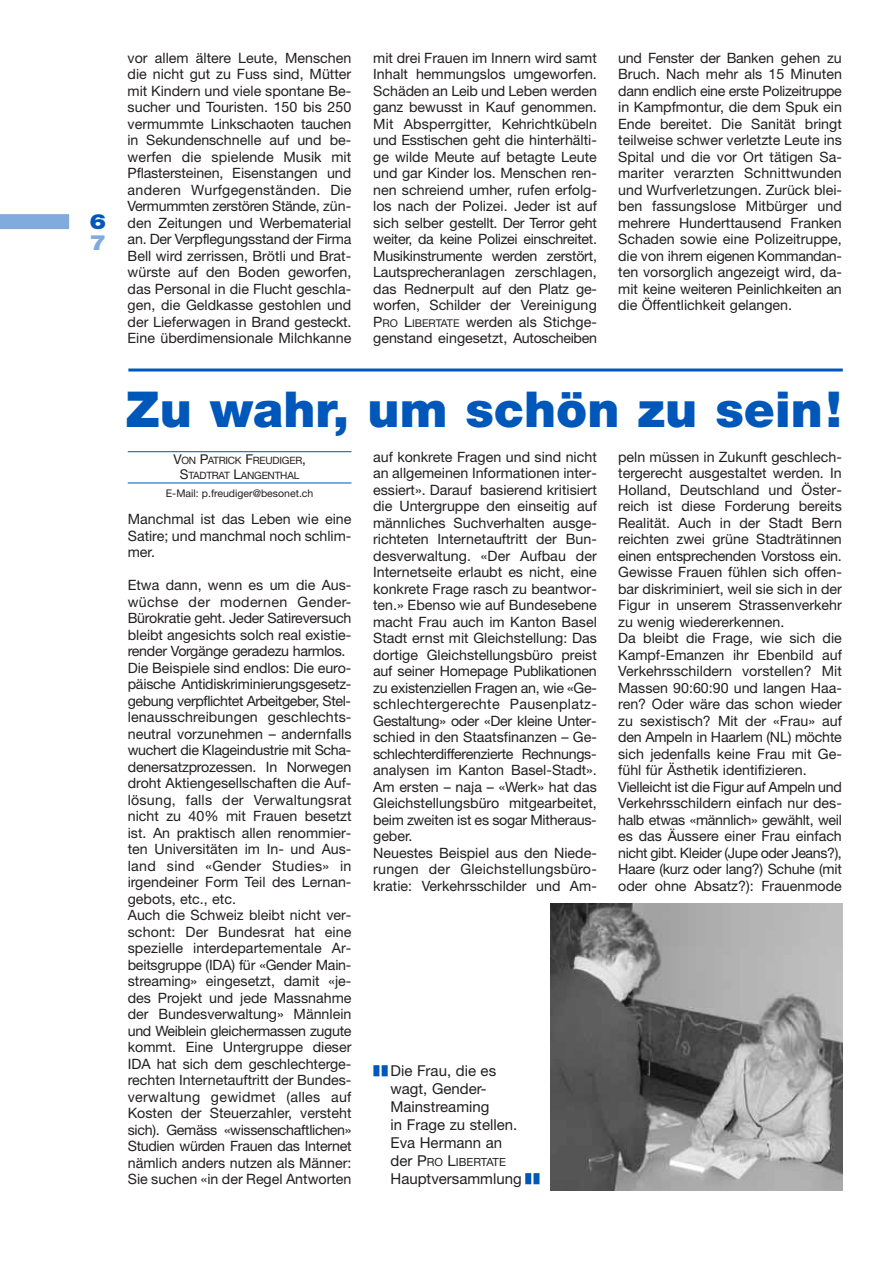
<style>
.page{position:relative;width:893px;height:1263px;background:#fff}
.page>*{position:absolute;margin:0;border:0;box-sizing:border-box;transform-origin:0 0}
.t1{font:900 49.5px "Helvetica Neue";color:#0057ba}
.t2{font:900 21px "Helvetica Neue";color:#0057ba;scale:1.2 1}
.t3{font:900 21px "Helvetica Neue";color:#80abdc;scale:1.2 1}
.t4{font:15px/18px "Helvetica Neue";color:#231f20}
.t5{font:14.25px/16.5px "Helvetica Neue";color:#231f20;text-align:justify}
.t6{font:11.25px "Helvetica Neue";color:#231f20}
.t7{font:10.5px "Helvetica Neue";color:#231f20}
.t8{font:10.2px/15px "Helvetica Neue";letter-spacing:-.02em;color:#231f20;text-align:center}
.s1{font-size:10.65px}
.s2{font-size:13.5px}
.s3{font-size:15px}
</style>
<div class="page">
<div style="left:1px;top:214px;width:68px;height:15px;background:#80abdc"></div>
<hr style="left:128px;top:451px;width:223px;height:1px;background:#0057ba">
<hr style="left:128px;top:483px;width:223px;height:1px;background:#0057ba">
<div style="left:382px;top:1065px;width:6px;height:11px;background:#0057ba"></div>
<div style="left:373px;top:1065px;width:6px;height:11px;background:#0057ba"></div>
<div style="left:533px;top:1173px;width:6px;height:11px;background:#0057ba"></div>
<div style="left:525px;top:1173px;width:6px;height:11px;background:#0057ba"></div>
<hr style="left:128px;top:368px;width:715px;height:3px;background:#0057ba">
<img style="left:550px;top:904px;width:292px;height:287px">
<h2 class="t2" style="left:90px;top:214px;width:16px">6</h2>
<h2 class="t3" style="left:90px;top:235px;width:16px">7</h2>
<p class="t5" style="left:128px;top:51px;width:225px">vor allem ältere Leute, Menschen die nicht gut zu Fuss sind, Mütter mit Kindern und viele spontane Be&shy;sucher und Touristen. 150 bis 250 vermummte Linkschaoten tauchen in Sekundenschnelle auf und be&shy;werfen die spielende Musik mit Pflastersteinen, Eisenstangen und anderen Wurfgegenständen. Die Vermummten zerstören Stände, zün&shy;den Zeitungen und Werbematerial an. Der Verpflegungsstand der Firma Bell wird zerrissen, Brötli und Brat&shy;würste auf den Boden geworfen, das Personal in die Flucht geschla&shy;gen, die Geldkasse gestohlen und der Lieferwagen in Brand gesteckt.<br>Eine überdimensionale Milchkanne</p>
<p class="t5" style="left:373px;top:51px;width:225px">mit drei Frauen im Innern wird samt Inhalt hemmungslos umgeworfen.<br>Schäden an Leib und Leben werden ganz bewusst in Kauf genommen.<br>Mit Absperrgitter, Kehrichtkübeln und Esstischen geht die hinterhälti&shy;ge wilde Meute auf betagte Leute und gar Kinder los. Menschen ren&shy;nen schreiend umher, rufen erfolg&shy;los nach der Polizei. Jeder ist auf sich selber gestellt. Der Terror geht weiter, da keine Polizei einschreitet.<br>Musikinstrumente werden zerstört, Lautsprecheranlagen zerschlagen, das Rednerpult auf den Platz ge&shy;worfen, Schilder der Vereinigung P<span class="s1">RO</span> L<span class="s1">IBERTATE</span> werden als Stichge&shy;genstand eingesetzt, Autoscheiben</p>
<p class="t5" style="left:618px;top:51px;width:225px">und Fenster der Banken gehen zu Bruch. Nach mehr als 15 Minuten dann endlich eine erste Polizeitruppe in Kampfmontur, die dem Spuk ein Ende bereitet. Die Sanität bringt teilweise schwer verletzte Leute ins Spital und die vor Ort tätigen Sa&shy;mariter verarzten Schnittwunden und Wurfverletzungen. Zurück blei&shy;ben fassungslose Mitbürger und mehrere Hunderttausend Franken Schaden sowie eine Polizeitruppe, die von ihrem eigenen Kommandan&shy;ten vorsorglich angezeigt wird, da&shy;mit keine weiteren Peinlichkeiten an die Öffentlichkeit gelangen.</p>
<h1 class="t1" style="left:126px;top:391px;width:717px">Zu wahr, um schön zu sein!</h1>
<p class="t8" style="left:173px;top:454px;width:134px"><span class="s2">V</span>ON <span class="s2">P</span>ATRICK <span class="s2">F</span>REUDIGER<span class="s2">,<br>S</span>TADTRAT <span class="s2">L</span>ANGENTHAL</p>
<p class="t7" style="left:166px;top:490px;width:149px">E-Mail: p.freudiger@besonet.ch</p>
<p class="t5" style="left:128px;top:512px;width:225px">Manchmal ist das Leben wie eine Satire; und manchmal noch schlim&shy;mer.</p>
<p class="t5" style="left:128px;top:578px;width:225px;text-align:left">Etwa dann, wenn es um die Aus&shy;wüchse der modernen Gender-Bürokratie geht. Jeder Satireversuch bleibt angesichts solch real existie&shy;render Vorgänge geradezu harmlos.<br>Die Beispiele sind endlos: Die euro&shy;päische Antidiskriminierungsgesetz&shy;gebung verpflichtet Arbeitgeber, Stel&shy;lenausschreibungen geschlechts&shy;neutral vorzunehmen – andernfalls wuchert die Klageindustrie mit Scha&shy;denersatzprozessen. In Norwegen droht Aktiengesellschaften die Auf&shy;lösung, falls der Verwaltungsrat nicht zu 40% mit Frauen besetzt ist. An praktisch allen renommier&shy;ten Universitäten im In- und Aus&shy;land sind «Gender Studies» in irgendeiner Form Teil des Lernan&shy;gebots, etc., etc.<br>Auch die Schweiz bleibt nicht ver&shy;schont: Der Bundesrat hat eine spezielle interdepartementale Ar&shy;beitsgruppe (IDA) für «Gender Main&shy;streaming» eingesetzt, damit «je&shy;des Projekt und jede Massnahme der Bundesverwaltung» Männlein und Weiblein gleichermassen zugute kommt. Eine Untergruppe dieser IDA hat sich dem geschlechterge&shy;rechten Internetauftritt der Bundes&shy;verwaltung gewidmet (alles auf Kosten der Steuerzahler, versteht sich). Gemäss «wissenschaftlichen» Studien würden Frauen das Internet nämlich anders nutzen als Männer:<br>Sie suchen «in der Regel Antworten</p>
<p class="t5" style="left:373px;top:450px;width:225px;text-align:left">auf konkrete Fragen und sind nicht an allgemeinen Informationen inter&shy;essiert». Darauf basierend kritisiert die Untergruppe den einseitig auf männliches Suchverhalten ausge&shy;richteten Internetauftritt der Bun&shy;desverwaltung. «Der Aufbau der Internetseite erlaubt es nicht, eine konkrete Frage rasch zu beantwor&shy;ten.» Ebenso wie auf Bundesebene macht Frau auch im Kanton Basel Stadt ernst mit Gleichstellung: Das dortige Gleichstellungsbüro preist auf seiner Homepage Publikationen zu existenziellen Fragen an, wie «Ge&shy;schlechtergerechte Pausenplatz-Gestaltung» oder «Der kleine Unter&shy;schied in den Staatsfinanzen – Ge&shy;schlechterdifferenzierte Rechnungs&shy;analysen im Kanton Basel-Stadt».<br>Am ersten – naja – «Werk» hat das Gleichstellungsbüro mitgearbeitet, beim zweiten ist es sogar Mitheraus&shy;geber.<br>Neuestes Beispiel aus den Niede&shy;rungen der Gleichstellungsbüro&shy;kratie: Verkehrsschilder und Am-</p>
<p class="t5" style="left:618px;top:450px;width:225px;text-align:left">peln müssen in Zukunft geschlech&shy;tergerecht ausgestaltet werden. In Holland, Deutschland und Öster&shy;reich ist diese Forderung bereits Realität. Auch in der Stadt Bern reichten zwei grüne Stadträtinnen einen entsprechenden Vorstoss ein.<br>Gewisse Frauen fühlen sich offen&shy;bar diskriminiert, weil sie sich in der Figur in unserem Strassenverkehr zu wenig wiedererkennen.<br>Da bleibt die Frage, wie sich die Kampf-Emanzen ihr Ebenbild auf Verkehrsschildern vorstellen? Mit Massen 90:60:90 und langen Haa&shy;ren? Oder wäre das schon wieder zu sexistisch? Mit der «Frau» auf den Ampeln in Haarlem (NL) möchte sich jedenfalls keine Frau mit Ge&shy;fühl für Ästhetik identifizieren.<br>Vielleicht ist die Figur auf Ampeln und Verkehrsschildern einfach nur des&shy;halb etwas «männlich» gewählt, weil es das Äussere einer Frau einfach nicht gibt. Kleider (Jupe oder Jeans?), Haare (kurz oder lang?) Schuhe (mit oder ohne Absatz?): Frauenmode</p>
<p class="t4" style="left:390px;top:1063px;width:128px">Die Frau, die es wagt, Gender-<br>Mainstreaming<br>in Frage zu stellen.<br>Eva Hermann an</p>
<p class="t6" style="left:390px;top:1158px;width:117px"><span class="s3">der P</span>RO <span class="s3">L</span>IBERTATE</p>
<p class="t4" style="left:390px;top:1171px;width:133px">Hauptversammlung</p>
</div>
